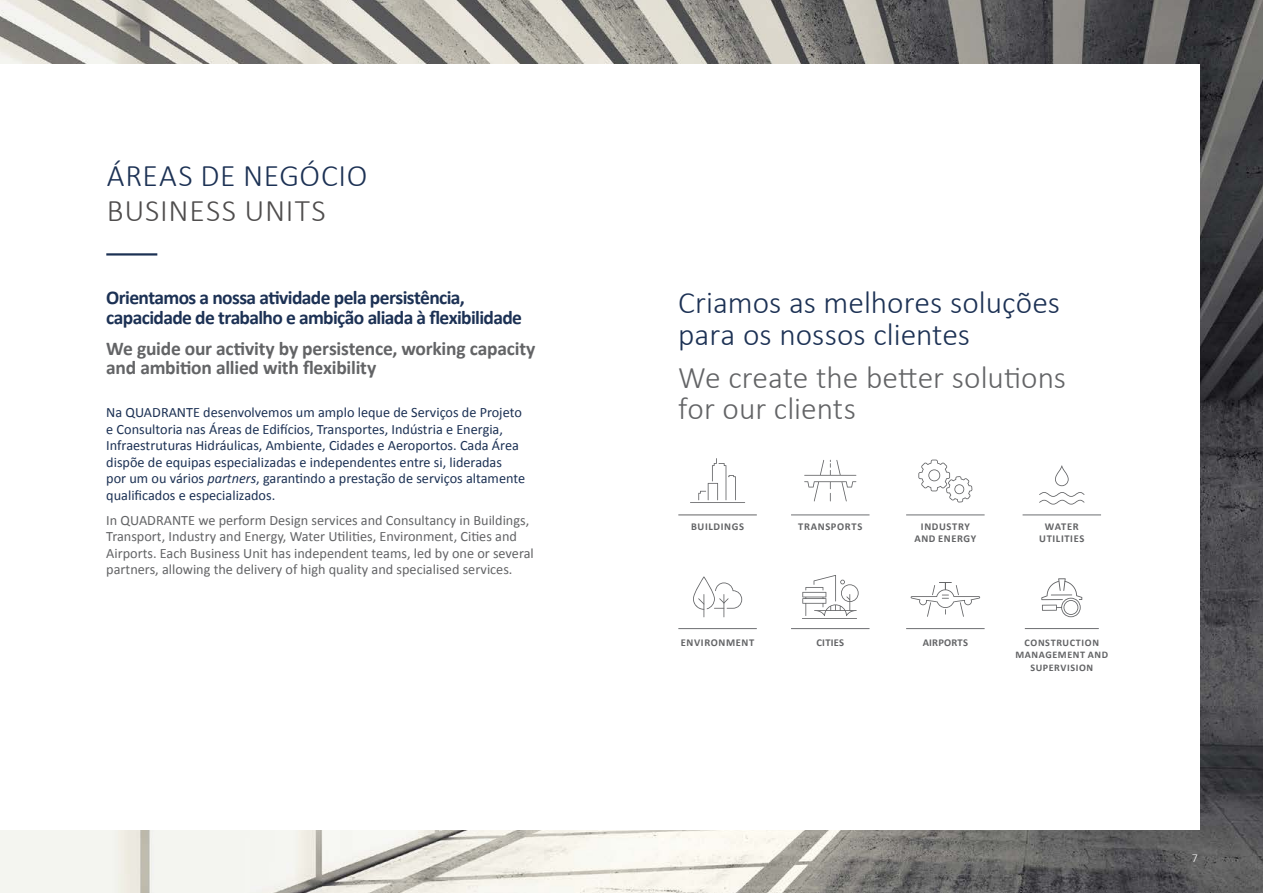
<style>
.page{position:relative;width:1263px;height:893px;background:#fff}
.page>*{position:absolute;margin:0;border:0;box-sizing:border-box;transform-origin:0 0}
.t1{font:300 31.5px/31.5px "Calibri";color:#1c3154}
.t2{font:300 31.5px/31.5px "Calibri";color:#636466}
.t3{font:300 31.5px "Calibri";letter-spacing:.02em;color:#1c3154}
.t4{font:300 31.5px "Calibri";letter-spacing:.025em;color:#4f4d4d}
.t5{font:700 19.5px/19.5px "Calibri";letter-spacing:-.035em;color:#1c3154}
.t6{font:700 19.5px/19.5px "Calibri";letter-spacing:-.01em;color:#636466}
.t7{font:14.25px/16.5px "Calibri";color:#1c3154}
.t8{font:14.25px/16.5px "Calibri";color:#636466}
.t9{font:300 12px "Calibri";color:#fff}
.t10{font:700 10.5px/11.2px "Calibri";letter-spacing:.06em;color:#636466;text-align:center}
.t11{font:700 10.5px "Calibri";letter-spacing:.02em;color:#636466}
.t12{font:700 10.05px/12.3px "Calibri";letter-spacing:.06em;color:#636466;text-align:center}
.s1{font-style:italic}
</style>
<div class="page">
<img style="left:0;top:0;width:1263px;height:893px">
<div style="left:0;top:64px;width:1199px;height:765px;background:#fff"></div>
<hr style="left:106px;top:253px;width:51px;height:3px;background:#1c3154">
<hr style="left:678px;top:515px;width:79px;height:1px;background:#636466">
<svg style="left:698px;top:458px;width:38px;height:42px"></svg>
<hr style="left:690px;top:502px;width:55px;height:1px;background:#636466">
<hr style="left:1022px;top:515px;width:79px;height:1px;background:#6d6e71">
<svg style="left:1055px;top:465px;width:14px;height:21px"></svg>
<svg style="left:1039px;top:492px;width:45px;height:13px"></svg>
<hr style="left:678px;top:628px;width:79px;height:1px;background:#6d6e71">
<svg style="left:693px;top:576px;width:49px;height:41px"></svg>
<hr style="left:791px;top:628px;width:78px;height:1px;background:#6d6e71">
<hr style="left:802px;top:618px;width:55px;height:1px;background:#636466">
<svg style="left:802px;top:575px;width:57px;height:41px"></svg>
<hr style="left:906px;top:515px;width:78px;height:1px;background:#6d6e71">
<svg style="left:918px;top:460px;width:54px;height:42px"></svg>
<hr style="left:791px;top:515px;width:78px;height:1px;background:#6d6e71">
<svg style="left:804px;top:460px;width:52px;height:41px"></svg>
<hr style="left:906px;top:628px;width:78px;height:1px;background:#6d6e71">
<svg style="left:911px;top:582px;width:69px;height:35px"></svg>
<hr style="left:1025px;top:628px;width:74px;height:1px;background:#6d6e71">
<svg style="left:1041px;top:578px;width:41px;height:39px"></svg>
<h1 class="t3" style="left:107px;top:156px;width:262px">ÁREAS DE NEGÓCIO</h1>
<h1 class="t4" style="left:107px;top:191px;width:220px">BUSINESS UNITS</h1>
<h2 class="t5" style="left:106px;top:287px;width:417px">Orientamos a nossa atividade pela persistência, capacidade de trabalho e ambição aliada à flexibilidade</h2>
<h2 class="t6" style="left:106px;top:338px;width:431px">We guide our activity by persistence, working capacity and ambition allied with flexibility</h2>
<p class="t7" style="left:106px;top:404px;width:420px">Na QUADRANTE desenvolvemos um amplo leque de Serviços de Projeto e Consultoria nas Áreas de Edifícios, Transportes, Indústria e Energia, Infraestruturas Hidráulicas, Ambiente, Cidades e Aeroportos. Cada Área dispõe de equipas especializadas e independentes entre si, lideradas por um ou vários <span class="s1">partners</span>, garantindo a prestação de serviços altamente qualificados e especializados.</p>
<p class="t8" style="left:106px;top:511px;width:429px">In QUADRANTE we perform Design services and Consultancy in Buildings, Transport, Industry and Energy, Water Utilities, Environment, Cities and Airports. Each Business Unit has independent teams, led by one or several partners, allowing the delivery of high quality and specialised services.</p>
<h1 class="t1" style="left:678px;top:287px;width:383px">Criamos as melhores soluções para os nossos clientes</h1>
<h1 class="t2" style="left:678px;top:361px;width:389px">We create the better solutions for our clients</h1>
<p class="t10" style="left:691px;top:521px;width:54px">BUILDINGS</p>
<p class="t10" style="left:1039px;top:521px;width:47px">WATER<br>UTILITIES</p>
<p class="t10" style="left:798px;top:521px;width:66px">TRANSPORTS</p>
<p class="t10" style="left:914px;top:521px;width:64px">INDUSTRY<br>AND ENERGY</p>
<p class="t10" style="left:681px;top:636px;width:75px">ENVIRONMENT</p>
<p class="t10" style="left:816px;top:636px;width:29px">CITIES</p>
<p class="t11" style="left:923px;top:636px;width:47px">AIRPORTS</p>
<p class="t12" style="left:1015px;top:636px;width:94px">CONSTRUCTION<br>MANAGEMENT AND<br>SUPERVISION</p>
<p class="t9" style="left:1192px;top:851px;width:8px">7</p>
</div>
